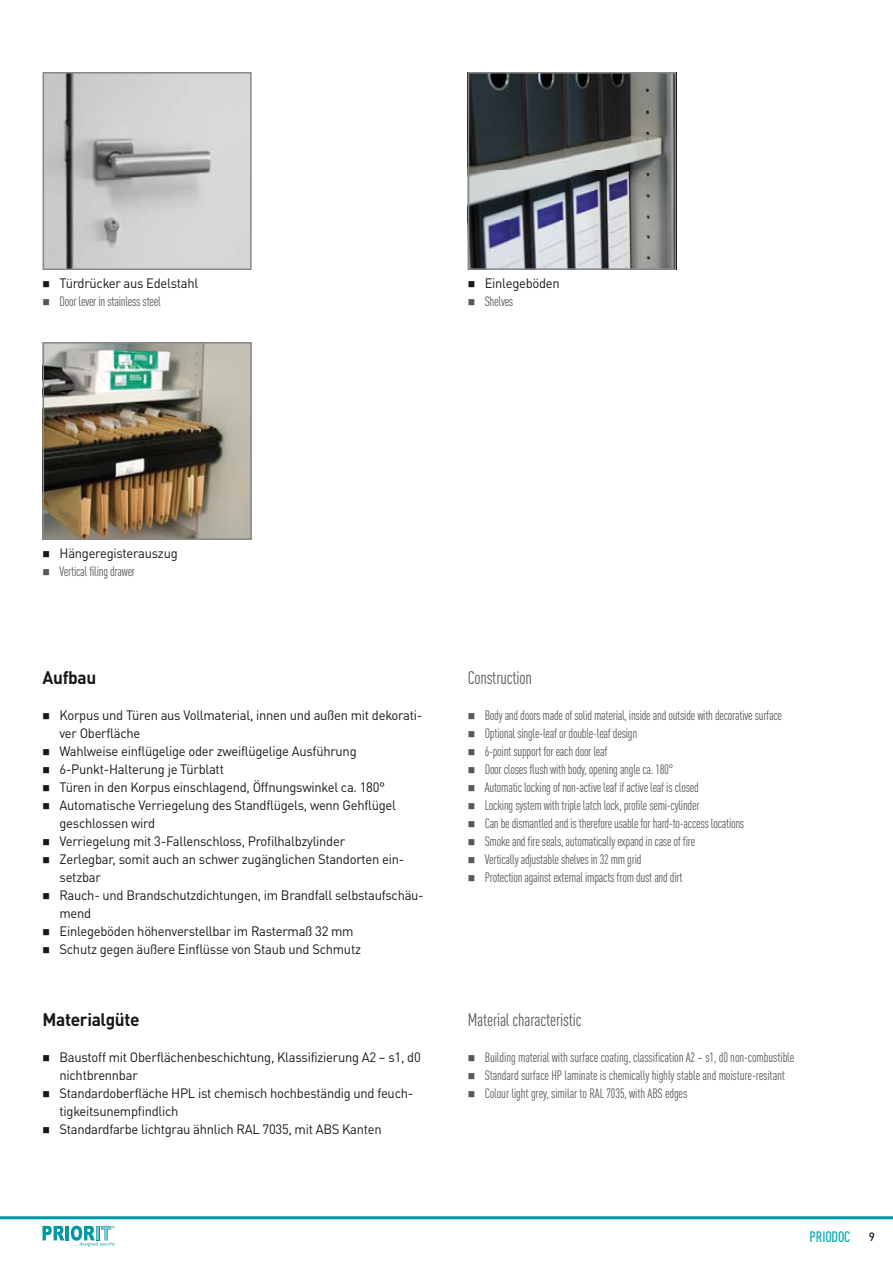
<style>
.page{position:relative;width:893px;height:1263px;background:#fff}
.page>*{position:absolute;margin:0;border:0;box-sizing:border-box;transform-origin:0 0}
.t1{font:condensed 18px "DINOT";letter-spacing:-.01em;color:#58585a;scale:.96 1}
.t2{font:700 18px "DINOT";letter-spacing:-.02em;color:#1a171c;scale:.96 1}
.t3{font:500 condensed 15px "DINOT";letter-spacing:-.01em;color:#00acb2}
.t4{font:13.5px/18px "DINOT";letter-spacing:-.02em;color:#1a171c;scale:.96 1}
.t5{font:condensed 13.5px "DINOT";letter-spacing:-.02em;color:#58585a;scale:.96 1}
.s1{font-stretch:normal;font-size:12px;color:#1a171c}
</style>
<div class="page">
<hr style="left:0;top:1216px;width:893px;height:3px;background:#0098a1">
<svg style="left:43px;top:1226px;width:21px;height:14px"></svg>
<hr style="left:66px;top:1226px;width:3px;height:14px;background:#0098a1">
<svg style="left:71px;top:1225px;width:44px;height:21px"></svg>
<svg style="left:467px;top:72px;width:210px;height:198px"></svg>
<img style="left:46px;top:75px;width:203px;height:192px">
<div style="left:43px;top:72px;width:209px;height:198px;border:2px solid #87888a"></div>
<img style="left:46px;top:345px;width:203px;height:192px">
<div style="left:43px;top:342px;width:209px;height:198px;border:2px solid #87888a"></div>
<p class="t4" style="left:43px;top:276px;width:164px">■ Türdrücker aus Edelstahl</p>
<p class="t5" style="left:43px;top:296px;width:125px">■ Door lever in stainless steel</p>
<p class="t4" style="left:468px;top:276px;width:97px">■ Einlegeböden</p>
<p class="t5" style="left:468px;top:296px;width:49px">■ Shelves</p>
<p class="t4" style="left:43px;top:546px;width:142px">■ Hängeregisterauszug</p>
<p class="t5" style="left:43px;top:566px;width:98px">■ Vertical filing drawer</p>
<h1 class="t2" style="left:43px;top:671px;width:58px">Aufbau</h1>
<h1 class="t1" style="left:468px;top:671px;width:68px">Construction</h1>
<p class="t4" style="left:60px;top:708px;width:379px;text-indent:-17px">■ Korpus und Türen aus Vollmaterial, innen und außen mit dekorati&shy;ver Oberfläche</p>
<p class="t4" style="left:43px;top:744px;width:329px">■ Wahlweise einflügelige oder zweiflügelige Ausführung</p>
<p class="t4" style="left:43px;top:762px;width:191px">■ 6-Punkt-Halterung je Türblatt</p>
<p class="t4" style="left:43px;top:780px;width:359px">■ Türen in den Korpus einschlagend, Öffnungswinkel ca. 180°</p>
<p class="t4" style="left:60px;top:798px;width:352px;text-indent:-17px">■ Automatische Verriegelung des Standflügels, wenn Gehflügel geschlossen wird</p>
<p class="t4" style="left:43px;top:834px;width:317px">■ Verriegelung mit 3-Fallenschloss, Profilhalbzylinder</p>
<p class="t4" style="left:60px;top:852px;width:361px;text-indent:-17px">■ Zerlegbar, somit auch an schwer zugänglichen Standorten ein&shy;setzbar</p>
<p class="t4" style="left:60px;top:888px;width:381px;text-indent:-17px">■ Rauch- und Brandschutzdichtungen, im Brandfall selbstaufschäu&shy;mend</p>
<p class="t4" style="left:43px;top:924px;width:326px">■ Einlegeböden höhenverstellbar im Rastermaß 32 mm</p>
<p class="t4" style="left:43px;top:942px;width:333px">■ Schutz gegen äußere Einflüsse von Staub und Schmutz</p>
<p class="t5" style="left:468px;top:710px;width:329px">■ Body and doors made of solid material, inside and outside with decorative surface</p>
<p class="t5" style="left:468px;top:728px;width:178px">■ Optional single-leaf or double-leaf design</p>
<p class="t5" style="left:468px;top:746px;width:147px">■ 6-point support for each door leaf</p>
<p class="t5" style="left:468px;top:764px;width:216px">■ Door closes flush with body, opening angle ca. 180°</p>
<p class="t5" style="left:468px;top:782px;width:242px">■ Automatic locking of non-active leaf if active leaf is closed</p>
<p class="t5" style="left:468px;top:800px;width:243px">■ Locking system with triple latch lock, profile semi-cylinder</p>
<p class="t5" style="left:468px;top:818px;width:290px">■ Can be dismantled and is therefore usable for hard-to-access locations</p>
<p class="t5" style="left:468px;top:836px;width:238px">■ Smoke and fire seals, automatically expand in case of fire</p>
<p class="t5" style="left:468px;top:854px;width:182px">■ Vertically adjustable shelves in 32 mm grid</p>
<p class="t5" style="left:468px;top:872px;width:225px">■ Protection against external impacts from dust and dirt</p>
<h1 class="t2" style="left:43px;top:1013px;width:103px">Materialgüte</h1>
<h1 class="t1" style="left:468px;top:1013px;width:120px">Material characteristic</h1>
<p class="t4" style="left:60px;top:1050px;width:378px;text-indent:-17px">■ Baustoff mit Oberflächenbeschichtung, Klassifizierung A2 – s1, d0 nichtbrennbar</p>
<p class="t4" style="left:60px;top:1086px;width:370px;text-indent:-17px">■ Standardoberfläche HPL ist chemisch hochbeständig und feuch&shy;tigkeitsunempfindlich</p>
<p class="t4" style="left:43px;top:1122px;width:355px">■ Standardfarbe lichtgrau ähnlich RAL 7035, mit ABS Kanten</p>
<p class="t5" style="left:468px;top:1052px;width:342px">■ Building material with surface coating, classification A2 – s1, d0 non-combustible</p>
<p class="t5" style="left:468px;top:1070px;width:332px">■ Standard surface HP laminate is chemically highly stable and moisture-resitant</p>
<p class="t5" style="left:468px;top:1088px;width:230px">■ Colour light grey, similar to RAL 7035, with ABS edges</p>
<p class="t3" style="left:810px;top:1231px;width:67px">PRIODOC <span class="s1">9</span></p>
</div>
